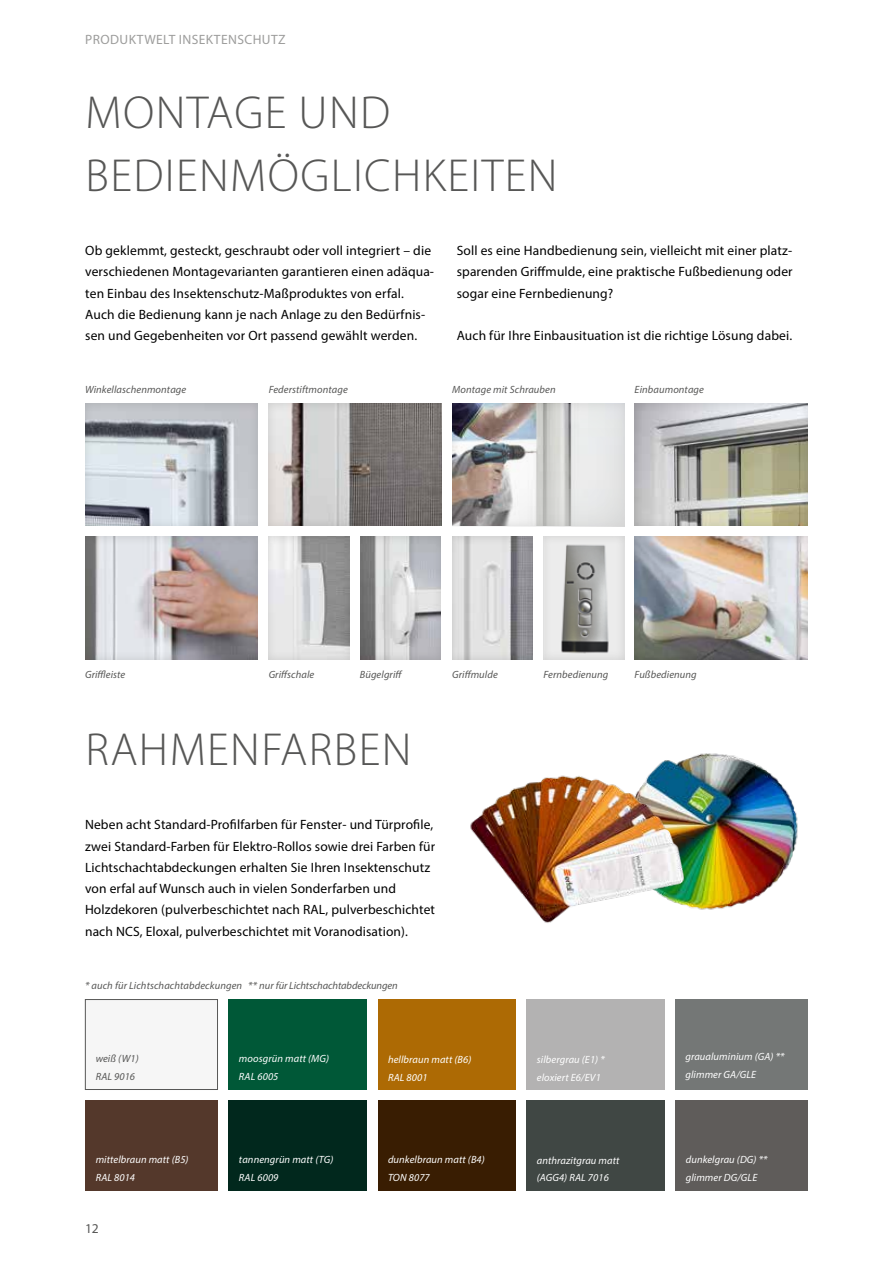
<style>
.page{position:relative;width:893px;height:1263px;background:#fff}
.page>*{position:absolute;margin:0;border:0;box-sizing:border-box;transform-origin:0 0}
.t1{font:300 46.5px/63.8px "Myriad Pro";letter-spacing:.03em;color:#575756}
.t2{font:13.5px/21.3px "Myriad Pro";letter-spacing:.01em;color:#000}
.t3{font:13.5px "Myriad Pro";letter-spacing:.03em;color:#9d9d9c}
.t4{font:13.5px "Myriad Pro";color:#575756}
.t5{font:italic 10.5px/17.7px "Myriad Pro";letter-spacing:.01em;color:#fff}
.t6{font:italic 10.5px/17.7px "Myriad Pro";letter-spacing:.01em;color:#575756}
</style>
<div class="page">
<img style="left:654px;top:753px;width:144px;height:157px">
<img style="left:470px;top:769px;width:222px;height:154px">
<div style="left:359px;top:536px;width:82px;height:123px;background:#575756;opacity:.2"></div>
<div style="left:634px;top:536px;width:174px;height:123px;background:#575756;opacity:.2"></div>
<div style="left:85px;top:403px;width:173px;height:123px;background:#575756;opacity:.2"></div>
<div style="left:268px;top:403px;width:174px;height:123px;background:#575756;opacity:.2"></div>
<div style="left:635px;top:403px;width:173px;height:123px;background:#575756;opacity:.2"></div>
<div style="left:84px;top:536px;width:173px;height:123px;background:#575756;opacity:.2"></div>
<div style="left:452px;top:536px;width:81px;height:123px;background:#575756;opacity:.2"></div>
<div style="left:543px;top:535px;width:81px;height:124px;background:#575756;opacity:.2"></div>
<div style="left:268px;top:536px;width:81px;height:123px;background:#575756;opacity:.2"></div>
<div style="left:452px;top:402px;width:175px;height:124px;background:#575756;opacity:.2"></div>
<div style="left:229px;top:999px;width:138px;height:91px;background:#005837"></div>
<div style="left:85px;top:1100px;width:133px;height:90px;background:#54382b"></div>
<div style="left:229px;top:1100px;width:138px;height:90px;background:#01281d"></div>
<div style="left:85px;top:999px;width:133px;height:91px;background:#f6f6f6;border:1px solid #575756"></div>
<div style="left:675px;top:1100px;width:133px;height:91px;background:#5f5c5a"></div>
<div style="left:675px;top:999px;width:133px;height:90px;background:#747776"></div>
<div style="left:526px;top:999px;width:139px;height:90px;background:#b3b2b2"></div>
<div style="left:378px;top:999px;width:137px;height:90px;background:#ad6a04"></div>
<div style="left:378px;top:1100px;width:137px;height:90px;background:#391d02"></div>
<div style="left:526px;top:1100px;width:139px;height:90px;background:#404744"></div>
<p class="t3" style="left:85px;top:31px;width:202px">PRODUKTWELT INSEKTENSCHUTZ</p>
<h1 class="t1" style="left:86px;top:80px;width:473px">MONTAGE UND<br>BEDIENMÖGLICHKEITEN</h1>
<p class="t2" style="left:85px;top:240px;width:350px">Ob geklemmt, gesteckt, geschraubt oder voll integriert – die verschiedenen Montagevarianten garantieren einen adäqua&shy;ten Einbau des Insektenschutz-Maßproduktes von erfal.<br>Auch die Bedienung kann je nach Anlage zu den Bedürfnis&shy;sen und Gegebenheiten vor Ort passend gewählt werden.</p>
<p class="t2" style="left:457px;top:240px;width:337px;text-align:justify">Soll es eine Handbedienung sein, vielleicht mit einer platz&shy;sparenden Griffmulde, eine praktische Fußbedienung oder sogar eine Fernbedienung?</p>
<p class="t2" style="left:457px;top:325px;width:337px">Auch für Ihre Einbausituation ist die richtige Lösung dabei.</p>
<p class="t6" style="left:85px;top:380px;width:103px">Winkellaschenmontage</p>
<p class="t6" style="left:269px;top:380px;width:81px">Federstiftmontage</p>
<p class="t6" style="left:452px;top:380px;width:105px">Montage mit Schrauben</p>
<p class="t6" style="left:635px;top:380px;width:71px">Einbaumontage</p>
<p class="t6" style="left:360px;top:666px;width:44px">Bügelgriff</p>
<p class="t6" style="left:635px;top:666px;width:64px">Fußbedienung</p>
<p class="t6" style="left:85px;top:666px;width:42px">Griffleiste</p>
<p class="t6" style="left:269px;top:666px;width:47px">Griffschale</p>
<p class="t6" style="left:452px;top:666px;width:47px">Griffmulde</p>
<p class="t6" style="left:544px;top:666px;width:66px">Fernbedienung</p>
<h1 class="t1" style="left:86px;top:718px;width:327px">RAHMENFARBEN</h1>
<p class="t2" style="left:85px;top:814px;width:352px">Neben acht Standard-Profilfarben für Fenster- und Türprofile, zwei Standard-Farben für Elektro-Rollos sowie drei Farben für Lichtschachtabdeckungen erhalten Sie Ihren Insektenschutz von erfal auf Wunsch auch in vielen Sonderfarben und Holzdekoren (pulverbeschichtet nach RAL, pulverbeschichtet nach NCS, Eloxal, pulverbeschichtet mit Voranodisation).</p>
<p class="t6" style="left:85px;top:976px;width:314px">* auch für Lichtschachtabdeckungen ** nur für Lichtschachtabdeckungen</p>
<p class="t6" style="left:96px;top:1049px;width:45px">weiß (W1)<br>RAL 9016</p>
<p class="t5" style="left:239px;top:1049px;width:92px">moosgrün matt (MG)<br>RAL 6005</p>
<p class="t5" style="left:388px;top:1051px;width:85px">hellbraun matt (B6)<br>RAL 8001</p>
<p class="t5" style="left:537px;top:1051px;width:69px">silbergrau (E1) * eloxiert E6/EV1</p>
<p class="t5" style="left:685px;top:1048px;width:101px">graualuminium (GA) ** glimmer GA/GLE</p>
<p class="t5" style="left:96px;top:1150px;width:94px">mittelbraun matt (B5)<br>RAL 8014</p>
<p class="t5" style="left:239px;top:1150px;width:96px">tannengrün matt (TG)<br>RAL 6009</p>
<p class="t5" style="left:686px;top:1151px;width:83px">dunkelgrau (DG) ** glimmer DG/GLE</p>
<p class="t5" style="left:388px;top:1151px;width:98px">dunkelbraun matt (B4)<br>TON 8077</p>
<p class="t5" style="left:537px;top:1151px;width:84px">anthrazitgrau matt (AGG4) RAL 7016</p>
<p class="t4" style="left:85px;top:1220px;width:15px">12</p>
</div>
